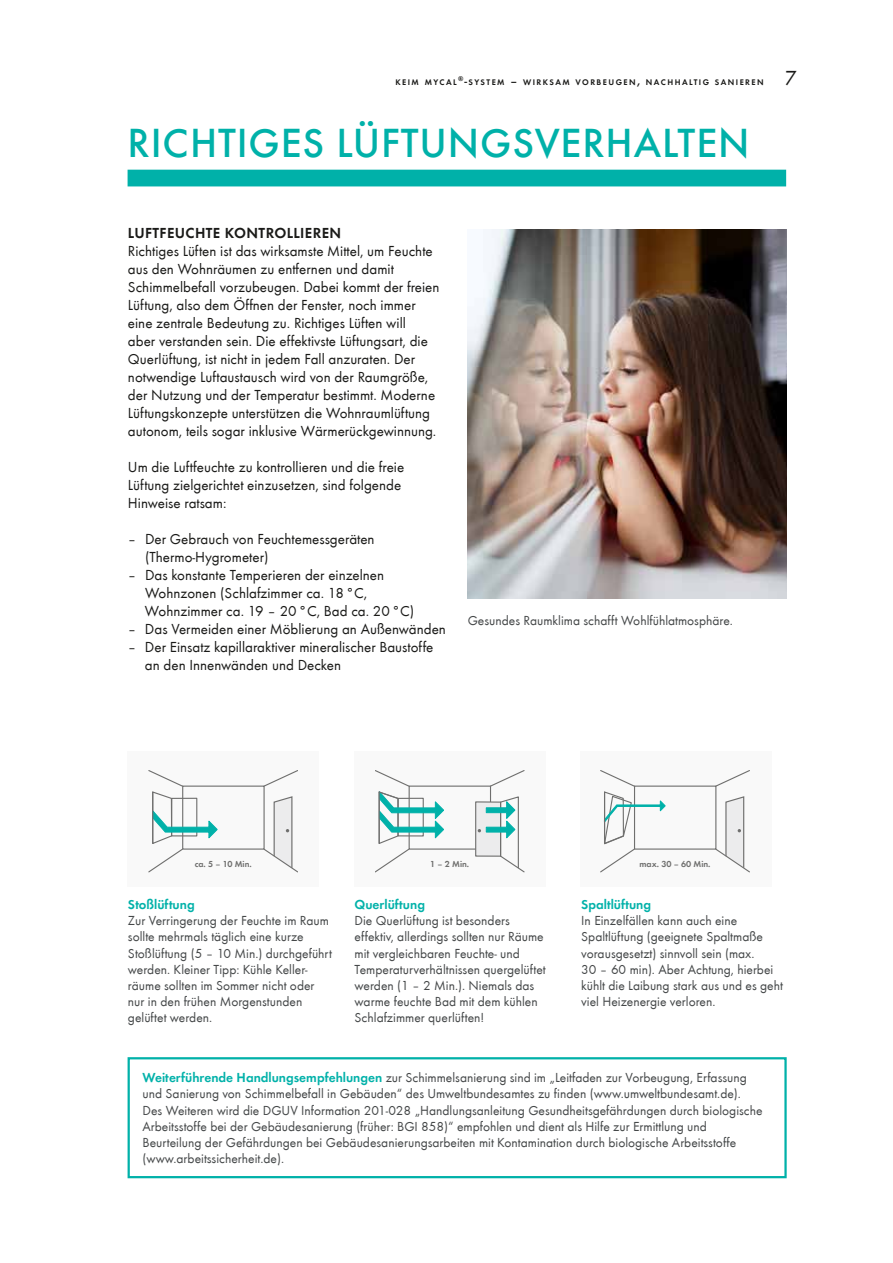
<style>
.page{position:relative;width:893px;height:1263px;background:#fff}
.page>*{position:absolute;margin:0;border:0;box-sizing:border-box;transform-origin:0 0}
.t1{font:500 42px "Futura T";letter-spacing:.02em;color:#00b1a9}
.t2{font:21px "Futura T Boo";color:#1a1a18}
.t3{font:15px/18px "Futura T Boo";color:#1a1a18}
.t4{font:15px "Futura T Dem";letter-spacing:.025em;color:#1a1a18}
.t5{font:13.5px/16.2px "Futura T Boo";color:#444748}
.t6{font:13.5px "Futura T Dem";color:#00b1a9}
.t7{font:9px "Futura T Dem";color:#6f6f6e}
.t8{font:8.4px "Futura T Dem";letter-spacing:.17em;color:#1a1a18}
.s1{font-size:12px}
.s2{font-family:"Futura T Dem";color:#00b1a9}
</style>
<div class="page">
<div style="left:354px;top:751px;width:191px;height:135px;background:#f9f9f9"></div>
<div style="left:128px;top:751px;width:191px;height:135px;background:#f9f9f9"></div>
<div style="left:580px;top:751px;width:192px;height:135px;background:#f9f9f9"></div>
<div style="left:182px;top:785px;width:83px;height:65px;border:1px solid #6f6f6e"></div>
<svg style="left:263px;top:770px;width:35px;height:18px"></svg>
<svg style="left:263px;top:795px;width:35px;height:78px"></svg>
<svg style="left:149px;top:770px;width:69px;height:103px"></svg>
<hr style="left:152px;top:792px;width:1px;height:51px;background:#6f6f6e">
<svg style="left:375px;top:770px;width:149px;height:103px"></svg>
<div style="left:634px;top:785px;width:82px;height:65px;border:1px solid #6f6f6e"></div>
<svg style="left:714px;top:770px;width:35px;height:18px"></svg>
<svg style="left:714px;top:795px;width:35px;height:77px"></svg>
<svg style="left:601px;top:770px;width:65px;height:103px"></svg>
<hr style="left:604px;top:792px;width:1px;height:51px;background:#6f6f6e">
<img style="left:468px;top:229px;width:319px;height:369px">
<div style="left:128px;top:170px;width:658px;height:16px;background:#00b1a9"></div>
<div style="left:128px;top:1057px;width:659px;height:121px;border:2px solid #00b1a9"></div>
<p class="t8" style="left:395px;top:77px;width:370px">KEIM MYCAL<sup>®</sup><span class="s1">-</span>SYSTEM <span class="s1">–</span> WIRKSAM VORBEUGEN<span class="s1">,</span> NACHHALTIG SANIEREN</p>
<h2 class="t2" style="left:785px;top:66px;width:13px">7</h2>
<h1 class="t1" style="left:128px;top:119px;width:623px">RICHTIGES LÜFTUNGSVERHALTEN</h1>
<p class="t4" style="left:128px;top:224px;width:215px">LUFTFEUCHTE KONTROLLIEREN</p>
<p class="t3" style="left:128px;top:242px;width:313px">Richtiges Lüften ist das wirksamste Mittel, um Feuchte aus den Wohnräumen zu entfernen und damit Schimmelbefall vorzubeugen. Dabei kommt der freien Lüftung, also dem Öffnen der Fenster, noch immer eine zentrale Bedeutung zu. Richtiges Lüften will<br>aber verstanden sein. Die effektivste Lüftungsart, die Querlüftung, ist nicht in jedem Fall anzuraten. Der notwendige Luftaustausch wird von der Raumgröße, der Nutzung und der Temperatur bestimmt. Moderne Lüftungskonzepte unterstützen die Wohnraumlüftung autonom, teils sogar inklusive Wärmerückgewinnung.</p>
<p class="t3" style="left:128px;top:458px;width:278px">Um die Luftfeuchte zu kontrollieren und die freie<br>Lüftung zielgerichtet einzusetzen, sind folgende<br>Hinweise ratsam:</p>
<p class="t3" style="left:145px;top:530px;width:231px;text-indent:-17px">– Der Gebrauch von Feuchtemessgeräten (Thermo-Hygrometer)</p>
<p class="t3" style="left:145px;top:566px;width:271px;text-indent:-17px">– Das konstante Temperieren der einzelnen<br>Wohnzonen (Schlafzimmer ca. 18°C,<br>Wohnzimmer ca. 19 – 20°C, Bad ca. 20°C)</p>
<p class="t3" style="left:128px;top:620px;width:319px">– Das Vermeiden einer Möblierung an Außenwänden</p>
<p class="t3" style="left:145px;top:638px;width:290px;text-indent:-17px">– Der Einsatz kapillaraktiver mineralischer Baustoffe an den Innenwänden und Decken</p>
<p class="t5" style="left:468px;top:613px;width:267px">Gesundes Raumklima schafft Wohlfühlatmosphäre.</p>
<p class="t7" style="left:195px;top:859px;width:59px">ca. 5 – 10 Min.</p>
<p class="t7" style="left:430px;top:859px;width:41px">1 – 2 Min.</p>
<p class="t7" style="left:639px;top:859px;width:73px">max. 30 – 60 Min.</p>
<p class="t6" style="left:128px;top:896px;width:68px">Stoßlüftung</p>
<p class="t5" style="left:128px;top:913px;width:205px">Zur Verringerung der Feuchte im Raum sollte mehrmals täglich eine kurze Stoßlüftung (5 – 10 Min.) durchgeführt werden. Kleiner Tipp: Kühle Keller&shy;räume sollten im Sommer nicht oder nur in den frühen Morgenstunden gelüftet werden.</p>
<p class="t6" style="left:355px;top:896px;width:72px">Querlüftung</p>
<p class="t5" style="left:355px;top:913px;width:193px">Die Querlüftung ist besonders effektiv, allerdings sollten nur Räume mit vergleichbaren Feuchte- und Temperaturverhältnissen quergelüftet werden (1 – 2 Min.). Niemals das warme feuchte Bad mit dem kühlen Schlafzimmer querlüften!</p>
<p class="t6" style="left:581px;top:896px;width:71px">Spaltlüftung</p>
<p class="t5" style="left:581px;top:913px;width:203px">In Einzelfällen kann auch eine Spaltlüftung (geeignete Spaltmaße vorausgesetzt) sinnvoll sein (max.<br>30 – 60 min). Aber Achtung, hierbei kühlt die Laibung stark aus und es geht viel Heizenergie verloren.</p>
<p class="t5" style="left:143px;top:1070px;width:622px"><span class="s2">Weiterführende Handlungsempfehlungen</span> zur Schimmelsanierung sind im „Leitfaden zur Vorbeugung, Erfassung und Sanierung von Schimmelbefall in Gebäuden“ des Umweltbundesamtes zu finden (www.umweltbundesamt.de).<br>Des Weiteren wird die DGUV Information 201-028 „Handlungsanleitung Gesundheitsgefährdungen durch biologische Arbeitsstoffe bei der Gebäudesanierung (früher: BGI 858)“ empfohlen und dient als Hilfe zur Ermittlung und Beurteilung der Gefährdungen bei Gebäudesanierungsarbeiten mit Kontamination durch biologische Arbeitsstoffe (www.arbeitssicherheit.de).</p>
</div>
